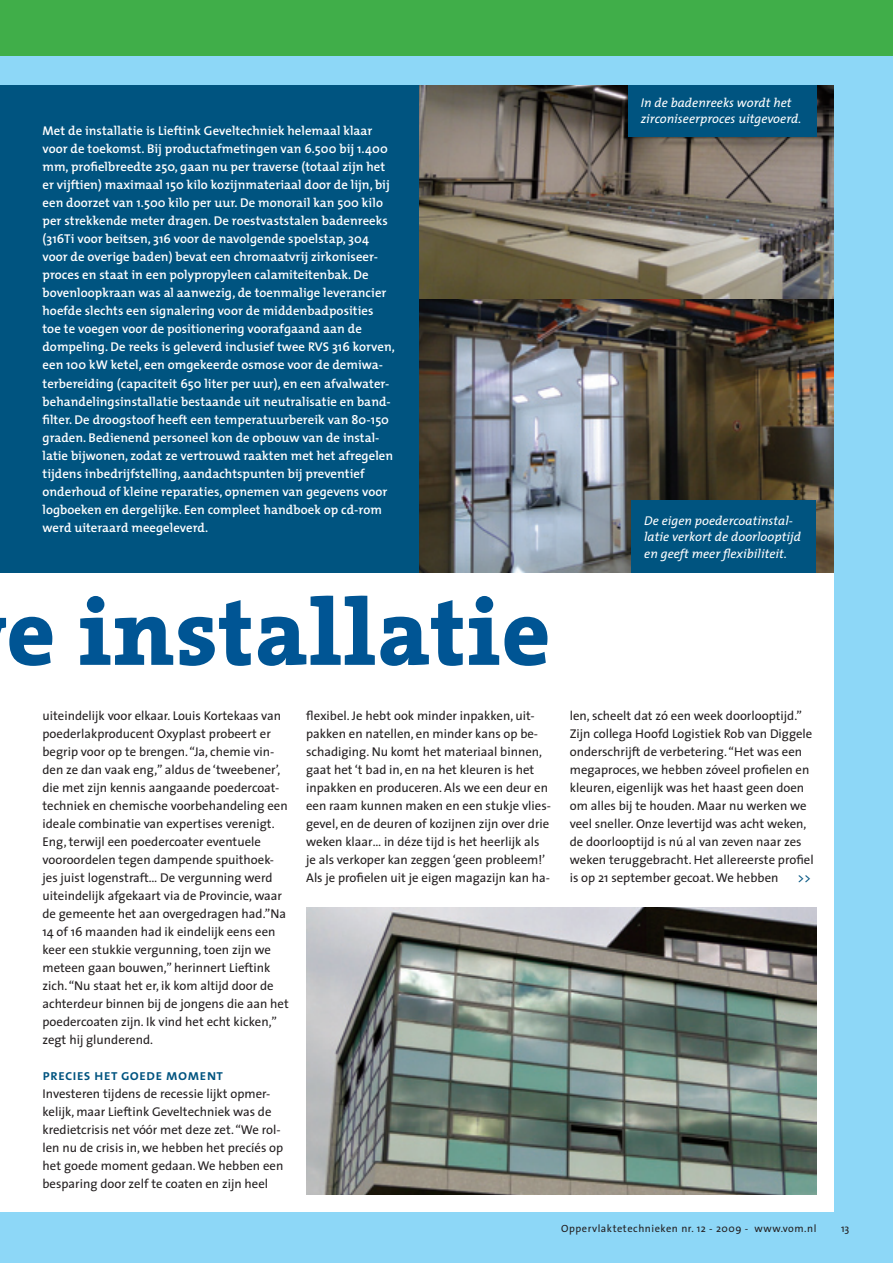
<style>
.page{position:relative;width:893px;height:1263px;background:#fff}
.page>*{position:absolute;margin:0;border:0;box-sizing:border-box;transform-origin:0 0}
.t1{font:800 94.5px "The Serif";letter-spacing:.01em;color:#005594}
.subkop{font:15px "The Mix Semi Bold Caps";letter-spacing:.01em;color:#005480}
.platte_tekst{font:12.75px/18px "The Sans";color:#231f20}
.kadertekst{font:600 12.75px/18px "The Mix";letter-spacing:.005em;color:#fff}
.bijschrift{font:italic 12.75px/16.5px "The Mix";letter-spacing:.005em;color:#fff}
.platte_tekst-2{font:12.75px "The Sans";color:#005480}
.t2{font:10.5px "The Sans";letter-spacing:.05em;color:#231f20}
</style>
<div class="page">
<div style="left:0;top:44px;width:893px;height:1219px;background:#8dd7f7"></div>
<div style="left:0;top:0;width:893px;height:55px;background:#40ae49"></div>
<div style="left:0;top:85px;width:833px;height:1127px;background:#fff"></div>
<div style="left:0;top:85px;width:420px;height:488px;background:#005480"></div>
<img style="left:420px;top:85px;width:413px;height:215px">
<img style="left:420px;top:300px;width:413px;height:273px">
<div style="left:628px;top:85px;width:188px;height:51px;background:#005480"></div>
<div style="left:631px;top:500px;width:185px;height:73px;background:#005480"></div>
<img style="left:306px;top:907px;width:510px;height:288px">
<p class="kadertekst" style="left:43px;top:122px;width:354px">Met de installatie is Lieftink Geveltechniek helemaal klaar voor de toekomst. Bij productafmetingen van 6.500 bij 1.400 mm, profielbreedte 250, gaan nu per traverse (totaal zijn het er vijftien) maximaal 150 kilo kozijnmateriaal door de lijn, bij een doorzet van 1.500 kilo per uur. De monorail kan 500 kilo per strekkende meter dragen. De roestvaststalen badenreeks (316Ti voor beitsen, 316 voor de navolgende spoelstap, 304 voor de overige baden) bevat een chromaatvrij zirkoniseer&shy;proces en staat in een polypropyleen calamiteitenbak. De bovenloopkraan was al aanwezig, de toenmalige leverancier hoefde slechts een signalering voor de middenbadposities toe te voegen voor de positionering voorafgaand aan de dompeling. De reeks is geleverd inclusief twee RVS 316 korven, een 100 kW ketel, een omgekeerde osmose voor de demiwa&shy;terbereiding (capaciteit 650 liter per uur), en een afvalwater&shy;behandelingsinstallatie bestaande uit neutralisatie en band&shy;filter. De droogstoof heeft een temperatuurbereik van 80-150 graden. Bedienend personeel kon de opbouw van de instal&shy;latie bijwonen, zodat ze vertrouwd raakten met het afregelen tijdens inbedrijfstelling, aandachtspunten bij preventief onderhoud of kleine reparaties, opnemen van gegevens voor logboeken en dergelijke. Een compleet handboek op cd-rom werd uiteraard meegeleverd.</p>
<h1 class="t1" style="left:7px;top:553px;width:546px">e installatie</h1>
<p class="bijschrift" style="left:641px;top:94px;width:162px">In de badenreeks wordt het zirconiseerproces uitgevoerd.</p>
<p class="bijschrift" style="left:644px;top:512px;width:158px">De eigen poedercoatinstal&shy;latie verkort de doorlooptijd en geeft meer flexibiliteit.</p>
<p class="platte_tekst" style="left:43px;top:706px;width:248px">uiteindelijk voor elkaar. Louis Kortekaas van poederlakproducent Oxyplast probeert er begrip voor op te brengen. “Ja, chemie vin&shy;den ze dan vaak eng,” aldus de ‘tweebener’, die met zijn kennis aangaande poedercoat&shy;techniek en chemische voorbehandeling een ideale combinatie van expertises verenigt.<br>Eng, terwijl een poedercoater eventuele vooroordelen tegen dampende spuithoek&shy;jes juist logenstraft… De vergunning werd uiteindelijk afgekaart via de Provincie, waar de gemeente het aan overgedragen had.”Na 14 of 16 maanden had ik eindelijk eens een keer een stukkie vergunning, toen zijn we meteen gaan bouwen,” herinnert Lieftink zich. “Nu staat het er, ik kom altijd door de achterdeur binnen bij de jongens die aan het poedercoaten zijn. Ik vind het echt kicken,” zegt hij glunderend.</p>
<p class="subkop" style="left:43px;top:1062px;width:182px">precies het goede moment</p>
<p class="platte_tekst" style="left:43px;top:1084px;width:242px">Investeren tijdens de recessie lijkt opmer&shy;kelijk, maar Lieftink Geveltechniek was de kredietcrisis net vóór met deze zet. “We rol&shy;len nu de crisis in, we hebben het precíés op het goede moment gedaan. We hebben een besparing door zelf te coaten en zijn heel</p>
<p class="platte_tekst" style="left:306px;top:706px;width:246px">flexibel. Je hebt ook minder inpakken, uit&shy;pakken en natellen, en minder kans op be&shy;schadiging. Nu komt het materiaal binnen, gaat het ‘t bad in, en na het kleuren is het inpakken en produceren. Als we een deur en een raam kunnen maken en een stukje vlies&shy;gevel, en de deuren of kozijnen zijn over drie weken klaar… in déze tijd is het heerlijk als je als verkoper kan zeggen ‘geen probleem!’ Als je profielen uit je eigen magazijn kan ha-</p>
<p class="platte_tekst" style="left:570px;top:706px;width:245px">len, scheelt dat zó een week doorlooptijd.” Zijn collega Hoofd Logistiek Rob van Diggele onderschrijft de verbetering. “Het was een megaproces, we hebben zóveel profielen en kleuren, eigenlijk was het haast geen doen om alles bij te houden. Maar nu werken we veel sneller. Onze levertijd was acht weken, de doorlooptijd is nú al van zeven naar zes weken teruggebracht. Het allereerste profiel is op 21 september gecoat. We hebben</p>
<p class="platte_tekst-2" style="left:798px;top:867px;width:14px">&gt;&gt;</p>
<p class="t2" style="left:561px;top:1220px;width:257px">Oppervlaktetechnieken nr. 12 - 2009 - www.vom.nl</p>
<p class="t2" style="left:841px;top:1220px;width:10px">13</p>
</div>
